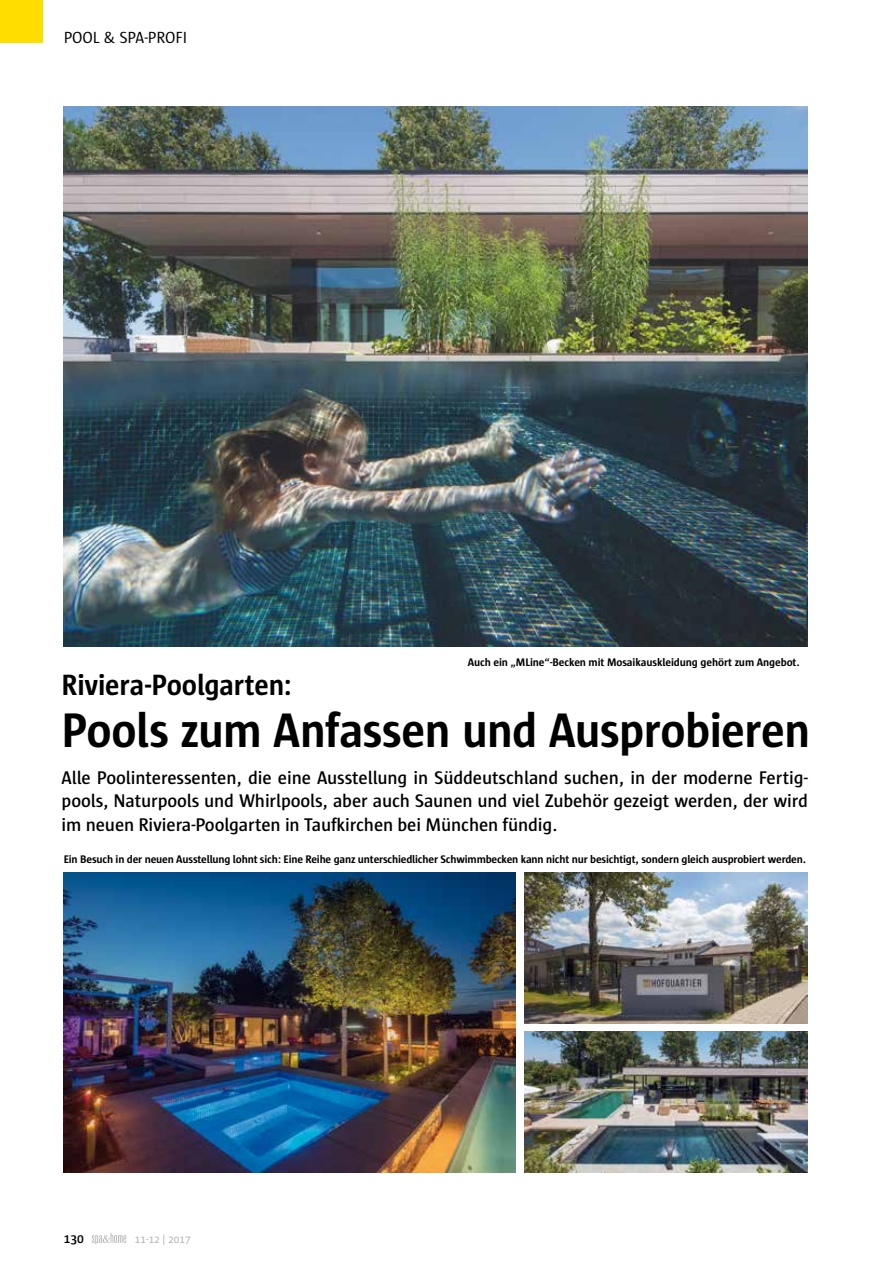
<style>
.page{position:relative;width:893px;height:1263px;background:#fff}
.page>*{position:absolute;margin:0;border:0;box-sizing:border-box;transform-origin:0 0}
.t1{font:700 49.65px "Sun";letter-spacing:-.015em;color:#000;scale:.95 1}
.t2{font:700 30px "Sun";letter-spacing:-.01em;color:#000;scale:.95 1}
.t3{font:600 18.75px/23.2px "Sun";letter-spacing:-.01em;color:#000;text-align:justify}
.t4{font:16.5px "Sun";color:#000}
.t5{font:600 13.5px "Sun";color:#000}
.t6{font:700 11.25px "Sun";letter-spacing:-.015em;color:#000}
.t7{font:11.25px "Sun";color:#b1b3b4}
</style>
<div class="page">
<svg style="left:92px;top:1233px;width:34px;height:11px"></svg>
<div style="left:0;top:0;width:43px;height:43px;background:#fd0"></div>
<img style="left:64px;top:106px;width:744px;height:540px">
<img style="left:525px;top:873px;width:283px;height:150px">
<img style="left:525px;top:1031px;width:283px;height:141px">
<img style="left:64px;top:873px;width:452px;height:299px">
<p class="t4" style="left:64px;top:28px;width:125px">POOL &amp; SPA-PROFI</p>
<p class="t6" style="left:468px;top:656px;width:333px">Auch ein „MLine“-Becken mit Mosaikauskleidung gehört zum Angebot.</p>
<h2 class="t2" style="left:62px;top:668px;width:244px">Riviera-Poolgarten:</h2>
<h1 class="t1" style="left:62px;top:703px;width:789px">Pools zum Anfassen und Ausprobieren</h1>
<p class="t3" style="left:62px;top:766px;width:748px">Alle Poolinteressenten, die eine Ausstellung in Süddeutschland suchen, in der moderne Fertig&shy;pools, Naturpools und Whirlpools, aber auch Saunen und viel Zubehör gezeigt werden, der wird im neuen Riviera-Poolgarten in Taufkirchen bei München fündig.</p>
<p class="t6" style="left:64px;top:853px;width:744px">Ein Besuch in der neuen Ausstellung lohnt sich: Eine Reihe ganz unterschiedlicher Schwimmbecken kann nicht nur besichtigt, sondern gleich ausprobiert werden.</p>
<p class="t5" style="left:64px;top:1231px;width:22px">130</p>
<p class="t7" style="left:135px;top:1233px;width:57px">11-12 | 2017</p>
</div>
